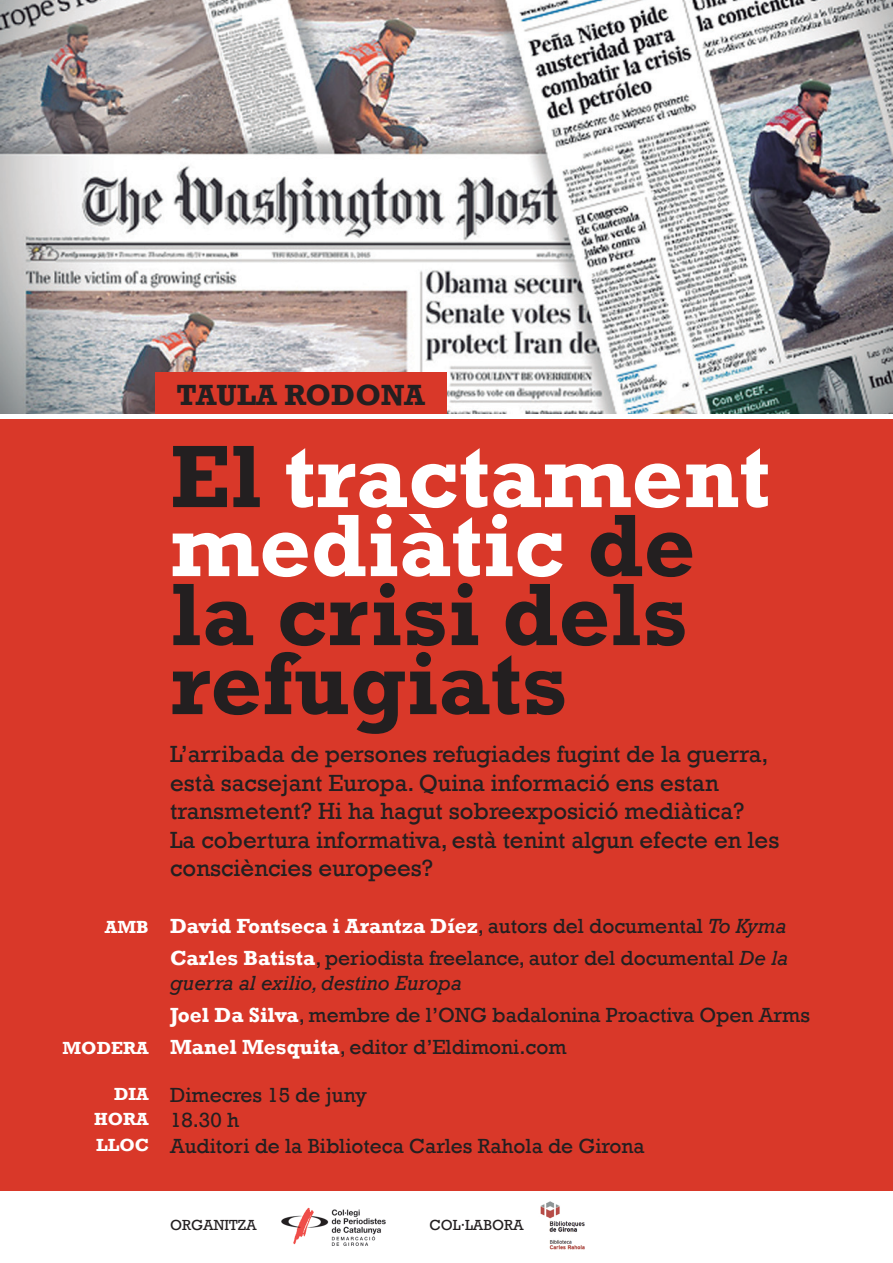
<style>
.page{position:relative;width:893px;height:1263px;background:#fff}
.page>*{position:absolute;margin:0;border:0;box-sizing:border-box;transform-origin:0 0}
.t1{font:700 90px/69px "Rockwell";color:#fff}
.t2{font:700 90px "Rockwell";color:#231f20}
.t3{font:700 30px "Rockwell";color:#231f20}
.t4{font:24px/28.5px "Rockwell";color:#231f20}
.t5{font:21px/25.5px "Rockwell";color:#231f20}
.t6{font:700 21px "Rockwell";color:#fff}
.t7{font:700 18px "Rockwell";color:#fff}
.t8{font:15px "Rockwell";color:#231f20}
.s1{color:#231f20}
.s2{font-weight:400;color:#231f20}
.s3{font-weight:400;font-style:italic;color:#231f20}
.s4{font-weight:700;color:#fff}
.s5{font-style:italic}
</style>
<div class="page">
<div style="left:0;top:0;width:893px;height:1191px;background:#d93829"></div>
<img style="left:0;top:0;width:893px;height:415px">
<img style="left:281px;top:1207px;width:105px;height:39px">
<img style="left:540px;top:1201px;width:45px;height:49px">
<div style="left:155px;top:372px;width:291px;height:58px;background:#d93829"></div>
<hr style="left:0;top:415px;width:893px;height:4px;background:#fff">
<p class="t7" style="left:105px;top:916px;width:45px">AMB</p>
<p class="t7" style="left:63px;top:1037px;width:88px">MODERA</p>
<p class="t7" style="left:114px;top:1083px;width:36px">DIA</p>
<p class="t7" style="left:94px;top:1108px;width:56px">HORA</p>
<p class="t7" style="left:96px;top:1134px;width:54px">LLOC</p>
<p class="t3" style="left:176px;top:377px;width:250px">TAULA RODONA</p>
<p class="t1" style="left:170px;top:442px;width:602px"><span class="s1">El</span> tractament mediàtic <span class="s1">de</span></p>
<p class="t2" style="left:170px;top:560px;width:519px">la crisi dels</p>
<p class="t2" style="left:170px;top:629px;width:399px">refugiats</p>
<p class="t4" style="left:170px;top:740px;width:600px">L’arribada de persones refugiades fugint de la guerra, està sacsejant Europa. Quina informació ens estan transmetent? Hi ha hagut sobreexposició mediàtica?</p>
<p class="t4" style="left:170px;top:826px;width:611px">La cobertura informativa, està tenint algun efecte en les consciències europees?</p>
<p class="t6" style="left:170px;top:913px;width:618px">David Fontseca i Arantza Díez<span class="s2">, autors del documental</span> <span class="s3">To Kyma</span></p>
<p class="t5" style="left:170px;top:945px;width:620px"><span class="s4">Carles Batista</span>, periodista freelance, autor del documental <span class="s5">De la guerra al exilio, destino Europa</span></p>
<p class="t5" style="left:170px;top:1002px;width:641px"><span class="s4">Joel Da Silva</span>, membre de l’ONG badalonina Proactiva Open Arms</p>
<p class="t5" style="left:170px;top:1034px;width:398px"><span class="s4">Manel Mesquita</span>, editor d’Eldimoni.com</p>
<p class="t5" style="left:170px;top:1082px;width:198px">Dimecres 15 de juny</p>
<p class="t5" style="left:170px;top:1108px;width:70px">18.30 h</p>
<p class="t5" style="left:170px;top:1133px;width:476px">Auditori de la Biblioteca Carles Rahola de Girona</p>
<p class="t8" style="left:170px;top:1217px;width:88px">ORGANITZA</p>
<p class="t8" style="left:429px;top:1217px;width:96px">COL∙LABORA</p>
</div>
